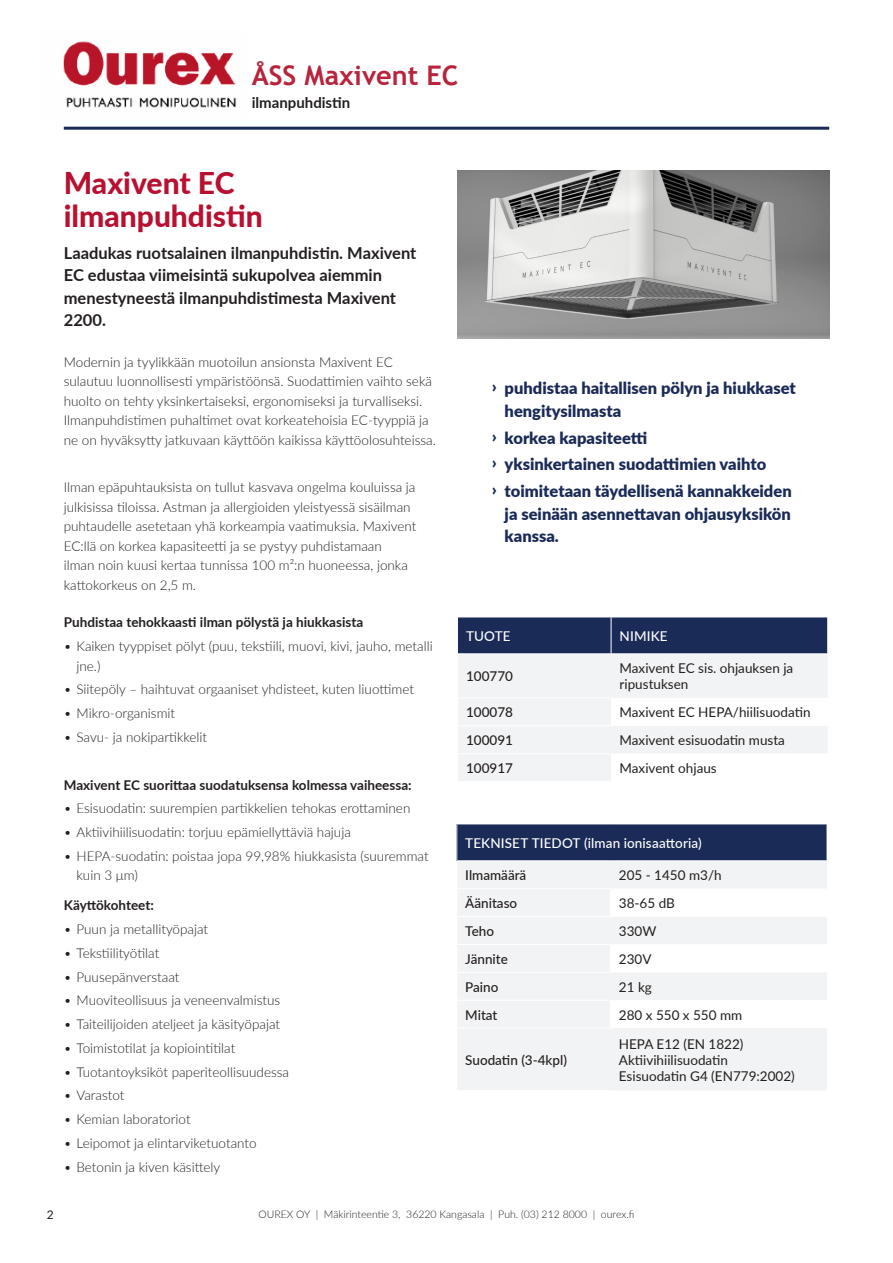
<style>
.page{position:relative;width:893px;height:1263px;background:#fff}
.page>*{position:absolute;margin:0;border:0;box-sizing:border-box;transform-origin:0 0}
.t1{font:800 30px/33px "Lato";color:#b81031}
.t2{font:700 27px "Trebuchet MS";color:#b8243c}
.t3{font:900 16.5px/22.5px "Lato";color:#1b2b57}
.t4{font:700 16.5px/22.5px "Lato";color:#231f20}
.t5{font:700 15px "Lato";color:#231f20}
.Text_9pt{font:300 13.5px/19.5px "Lato";color:#231f20}
.Taulukkoteksti_6pt{font:13.5px/16.2px "Lato";color:#231f20}
.t6{font:700 13.5px "Lato";color:#231f20}
.Taulukkoteksti_6pt_Korostus{font:500 13.5px "Lato";color:#231f20}
.Taulukko_6pt_Otsikko_teksti{font:500 13.5px "Lato";letter-spacing:.01em;color:#fff}
.t7{font:12px "Lato";color:#231f20}
.t8{font:300 10.5px "Lato";color:#231f20}
</style>
<div class="page">
<hr style="left:64px;top:127px;width:765px;height:3px;background:#1b2b57">
<img style="left:63px;top:41px;width:174px;height:67px">
<div style="left:457px;top:824px;width:370px;height:37px;background:#1b2b57"></div>
<div style="left:458px;top:862px;width:369px;height:228px;background:#f2f3f4"></div>
<svg style="left:610px;top:889px;width:217px;height:139px"></svg>
<hr style="left:456px;top:860px;width:154px;height:1px;background:#fff">
<hr style="left:610px;top:860px;width:217px;height:1px;background:#fff">
<hr style="left:457px;top:888px;width:153px;height:1px;background:#fff">
<hr style="left:457px;top:916px;width:153px;height:1px;background:#fff">
<hr style="left:457px;top:944px;width:153px;height:1px;background:#fff">
<hr style="left:457px;top:972px;width:153px;height:1px;background:#fff">
<hr style="left:457px;top:1000px;width:153px;height:1px;background:#fff">
<hr style="left:457px;top:1028px;width:153px;height:1px;background:#fff">
<div style="left:458px;top:618px;width:369px;height:35px;background:#1b2b57"></div>
<div style="left:458px;top:655px;width:369px;height:126px;background:#f2f3f4"></div>
<svg style="left:611px;top:698px;width:216px;height:83px"></svg>
<hr style="left:611px;top:617px;width:1px;height:36px;background:#fff">
<hr style="left:458px;top:697px;width:153px;height:1px;background:#fff">
<hr style="left:458px;top:725px;width:153px;height:1px;background:#fff">
<hr style="left:458px;top:753px;width:153px;height:1px;background:#fff">
<img style="left:457px;top:170px;width:372px;height:168px">
<h2 class="t2" style="left:252px;top:59px;width:208px">ÅSS Maxivent EC</h2>
<p class="t5" style="left:252px;top:91px;width:100px">ilmanpuhdistin</p>
<h1 class="t1" style="left:64px;top:166px;width:201px">Maxivent EC ilmanpuhdistin</h1>
<h3 class="t4" style="left:64px;top:241px;width:354px">Laadukas ruotsalainen ilmanpuhdistin. Maxivent EC edustaa viimeisintä sukupolvea aiemmin menestyneestä ilmanpuhdistimesta Maxivent 2200.</h3>
<p class="Text_9pt" style="left:64px;top:352px;width:374px">Modernin ja tyylikkään muotoilun ansionsta Maxivent EC sulautuu luonnollisesti ympäristöönsä. Suodattimien vaihto sekä huolto on tehty yksinkertaiseksi, ergonomiseksi ja turvalliseksi.<br>Ilmanpuhdistimen puhaltimet ovat korkeatehoisia EC-tyyppiä ja ne on hyväksytty jatkuvaan käyttöön kaikissa käyttöolosuhteissa.</p>
<p class="Text_9pt" style="left:64px;top:477px;width:354px">Ilman epäpuhtauksista on tullut kasvava ongelma kouluissa ja julkisissa tiloissa. Astman ja allergioiden yleistyessä sisäilman puhtaudelle asetetaan yhä korkeampia vaatimuksia. Maxivent EC:llä on korkea kapasiteetti ja se pystyy puhdistamaan<br>ilman noin kuusi kertaa tunnissa 100 m²:n huoneessa, jonka kattokorkeus on 2,5 m.</p>
<h4 class="t6" style="left:64px;top:613px;width:301px">Puhdistaa tehokkaasti ilman pölystä ja hiukkasista</h4>
<p class="Text_9pt" style="left:77px;top:636px;width:358px;text-indent:-13px">• Kaiken tyyppiset pölyt (puu, tekstiili, muovi, kivi, jauho, metalli jne.)</p>
<p class="Text_9pt" style="left:64px;top:679px;width:352px">• Siitepöly – haihtuvat orgaaniset yhdisteet, kuten liuottimet</p>
<p class="Text_9pt" style="left:64px;top:703px;width:113px">• Mikro-organismit</p>
<p class="Text_9pt" style="left:64px;top:727px;width:145px">• Savu- ja nokipartikkelit</p>
<h4 class="t6" style="left:64px;top:775px;width:349px">Maxivent EC suorittaa suodatuksensa kolmessa vaiheessa:</h4>
<p class="Text_9pt" style="left:64px;top:798px;width:348px">• Esisuodatin: suurempien partikkelien tehokas erottaminen</p>
<p class="Text_9pt" style="left:64px;top:822px;width:289px">• Aktiivihiilisuodatin: torjuu epämiellyttäviä hajuja</p>
<p class="Text_9pt" style="left:77px;top:846px;width:354px;text-indent:-13px">• HEPA-suodatin: poistaa jopa 99,98% hiukkasista (suuremmat kuin 3 μm)</p>
<h4 class="t6" style="left:64px;top:895px;width:92px">Käyttökohteet:</h4>
<p class="Text_9pt" style="left:64px;top:919px;width:146px">• Puun ja metallityöpajat</p>
<p class="Text_9pt" style="left:64px;top:943px;width:97px">• Tekstiilityötilat</p>
<p class="Text_9pt" style="left:64px;top:966px;width:117px">• Puusepänverstaat</p>
<p class="Text_9pt" style="left:64px;top:990px;width:218px">• Muoviteollisuus ja veneenvalmistus</p>
<p class="Text_9pt" style="left:64px;top:1014px;width:218px">• Taiteilijoiden ateljeet ja käsityöpajat</p>
<p class="Text_9pt" style="left:64px;top:1038px;width:173px">• Toimistotilat ja kopiointitilat</p>
<p class="Text_9pt" style="left:64px;top:1061px;width:227px">• Tuotantoyksiköt paperiteollisuudessa</p>
<p class="Text_9pt" style="left:64px;top:1085px;width:62px">• Varastot</p>
<p class="Text_9pt" style="left:64px;top:1109px;width:128px">• Kemian laboratoriot</p>
<p class="Text_9pt" style="left:64px;top:1133px;width:194px">• Leipomot ja elintarviketuotanto</p>
<p class="Text_9pt" style="left:64px;top:1156px;width:158px">• Betonin ja kiven käsittely</p>
<p class="t3" style="left:505px;top:376px;width:293px;text-indent:-13px">҇ puhdistaa haitallisen pölyn ja hiukkaset hengitysilmasta</p>
<p class="t3" style="left:492px;top:426px;width:157px">҇ korkea kapasiteetti</p>
<p class="t3" style="left:492px;top:452px;width:276px">҇ yksinkertainen suodattimien vaihto</p>
<p class="t3" style="left:505px;top:479px;width:289px;text-align:justify;text-indent:-13px">҇ toimitetaan täydellisenä kannakkeiden ja seinään asennettavan ohjausyksikön kanssa.</p>
<p class="Taulukko_6pt_Otsikko_teksti" style="left:466px;top:626px;width:46px">TUOTE</p>
<p class="Taulukko_6pt_Otsikko_teksti" style="left:620px;top:626px;width:50px">NIMIKE</p>
<p class="Taulukkoteksti_6pt_Korostus" style="left:466px;top:667px;width:48px">100770</p>
<p class="Taulukkoteksti_6pt" style="left:620px;top:660px;width:175px">Maxivent EC sis. ohjauksen ja ripustuksen</p>
<p class="Taulukkoteksti_6pt_Korostus" style="left:466px;top:703px;width:48px">100078</p>
<p class="Taulukkoteksti_6pt" style="left:620px;top:704px;width:192px">Maxivent EC HEPA/hiilisuodatin</p>
<p class="Taulukkoteksti_6pt_Korostus" style="left:466px;top:730px;width:48px">100091</p>
<p class="Taulukkoteksti_6pt" style="left:620px;top:732px;width:167px">Maxivent esisuodatin musta</p>
<p class="Taulukkoteksti_6pt_Korostus" style="left:466px;top:758px;width:48px">100917</p>
<p class="Taulukkoteksti_6pt" style="left:620px;top:759px;width:99px">Maxivent ohjaus</p>
<p class="Taulukko_6pt_Otsikko_teksti" style="left:465px;top:833px;width:238px">TEKNISET TIEDOT (ilman ionisaattoria)</p>
<p class="Taulukkoteksti_6pt_Korostus" style="left:465px;top:865px;width:63px">Ilmamäärä</p>
<p class="Taulukkoteksti_6pt" style="left:619px;top:867px;width:104px">205 - 1450 m3/h</p>
<p class="Taulukkoteksti_6pt_Korostus" style="left:465px;top:893px;width:53px">Äänitaso</p>
<p class="Taulukkoteksti_6pt" style="left:619px;top:894px;width:57px">38-65 dB</p>
<p class="Taulukkoteksti_6pt_Korostus" style="left:465px;top:921px;width:30px">Teho</p>
<p class="Taulukkoteksti_6pt" style="left:619px;top:922px;width:39px">330W</p>
<p class="Taulukkoteksti_6pt_Korostus" style="left:465px;top:949px;width:44px">Jännite</p>
<p class="Taulukkoteksti_6pt" style="left:619px;top:950px;width:34px">230V</p>
<p class="Taulukkoteksti_6pt_Korostus" style="left:465px;top:977px;width:35px">Paino</p>
<p class="Taulukkoteksti_6pt" style="left:619px;top:978px;width:34px">21 kg</p>
<p class="Taulukkoteksti_6pt_Korostus" style="left:465px;top:1005px;width:34px">Mitat</p>
<p class="Taulukkoteksti_6pt" style="left:619px;top:1006px;width:125px">280 x 550 x 550 mm</p>
<p class="Taulukkoteksti_6pt_Korostus" style="left:465px;top:1050px;width:103px">Suodatin (3-4kpl)</p>
<p class="Taulukkoteksti_6pt" style="left:619px;top:1035px;width:126px">HEPA E12 (EN 1822)</p>
<p class="Taulukkoteksti_6pt" style="left:619px;top:1051px;width:111px">Aktiivihiilisuodatin</p>
<p class="Taulukkoteksti_6pt" style="left:619px;top:1067px;width:177px">Esisuodatin G4 (EN779:2002)</p>
<p class="t7" style="left:47px;top:1206px;width:8px">2</p>
<p class="t8" style="left:258px;top:1207px;width:378px">OUREX OY | Mäkirinteentie 3, 36220 Kangasala | Puh. (03) 212 8000 | ourex.fi</p>
</div>
